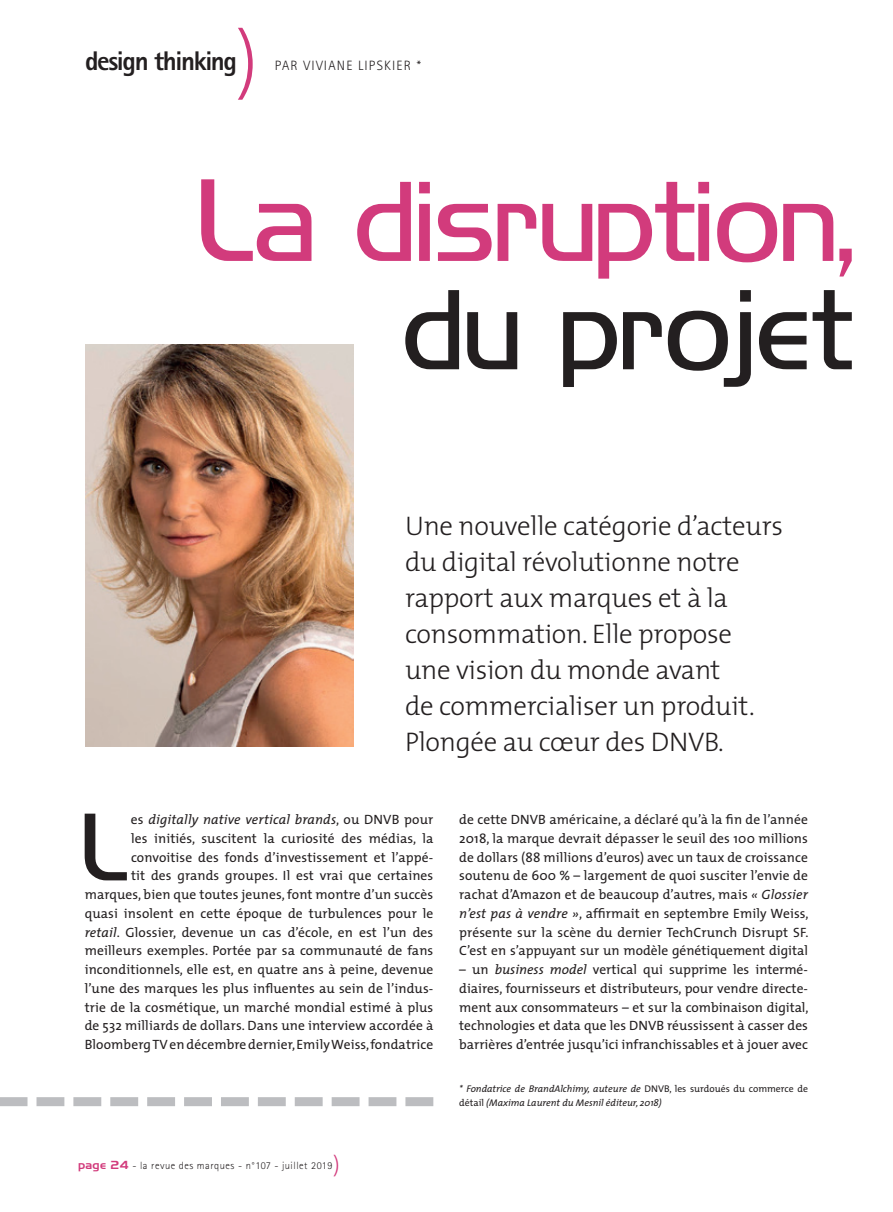
<style>
.page{position:relative;width:893px;height:1212px;background:#fff}
.page>*{position:absolute;margin:0;border:0;box-sizing:border-box;transform-origin:0 0}
.t1{font:105px "Hancock Park Light Laser";color:#231f20}
.t2{font:104.85px "Hancock Park Light Laser";color:#d23b7c}
.t3{font:85.8px "Hancock Park Light Laser";color:#231f20}
.t4{font:300 75px "The Mix";color:#d23b7c}
.t5{font:300 27px/36px "The Mix";letter-spacing:-.01em;color:#231f20}
.t6{font:800 27px "Rotis Sans Serif";letter-spacing:-.05em;color:#231f20}
.t7{font:13.5px/18.8px "The Mix";letter-spacing:.01em;color:#231f20;text-align:justify}
.t8{font:300 13.5px "Rotis Sans Serif";letter-spacing:.09em;color:#231f20}
.t9{font:300 10.5px "Rotis Sans Serif";letter-spacing:.05em;color:#231f20}
.t10{font:italic 9.75px/13.5px "The Mix";color:#231f20}
.s1{font-style:italic}
.s2{font-family:"Hancock Park Laser";font-weight:400;color:#d23b7c}
.s3{font-family:"The Mix";font-size:22.5px;color:#d23b7c}
.s4{font-style:normal}
</style>
<div class="page">
<svg style="left:0;top:1097px;width:433px;height:9px"></svg>
<img style="left:85px;top:344px;width:268px;height:403px">
<h3 class="t4" style="left:236px;top:-2px;width:24px">)</h3>
<h3 class="t6" style="left:85px;top:44px;width:154px">design thinking</h3>
<p class="t8" style="left:275px;top:58px;width:148px">PAR VIVIANE LIPSKIER *</p>
<h2 class="t2" style="left:201px;top:172px;width:656px">La disruption,</h2>
<h1 class="t1" style="left:405px;top:281px;width:452px">du projet</h1>
<h3 class="t5" style="left:405px;top:507px;width:380px">Une nouvelle catégorie d’acteurs du digital révolutionne notre rapport aux marques et à la consommation. Elle propose une vision du monde avant<br>de commercialiser un produit.<br>Plongée au cœur des DNVB.</h3>
<h3 class="t3" style="left:85px;top:808px;width:47px">L</h3>
<p class="t7" style="left:85px;top:810px;width:350px;text-align:right">es <span class="s1">digitally native vertical brands</span>, ou DNVB pour<br>les initiés, suscitent la curiosité des médias, la convoitise des fonds d’investissement et l’appé-<br>tit des grands groupes. Il est vrai que certaines marques, bien que toutes jeunes, font montre d’un succès quasi insolent en cette époque de turbulences pour le <span class="s1">retail</span>. Glossier, devenue un cas d’école, en est l’un des meilleurs exemples. Portée par sa communauté de fans inconditionnels, elle est, en quatre ans à peine, devenue l’une des marques les plus influentes au sein de l’indus&shy;trie de la cosmétique, un marché mondial estimé à plus de 532 milliards de dollars. Dans une interview accordée à Bloomberg TV en décembre dernier, Emily Weiss, fondatrice</p>
<p class="t9" style="left:79px;top:1159px;width:263px"><span class="s2">page 24</span> - la revue des marques - n°107 - juillet 2019<span class="s3">)</span></p>
<p class="t7" style="left:459px;top:810px;width:351px">de cette DNVB américaine, a déclaré qu’à la fin de l’année 2018, la marque devrait dépasser le seuil des 100 millions de dollars (88 millions d’euros) avec un taux de croissance soutenu de 600 % – largement de quoi susciter l’envie de rachat d’Amazon et de beaucoup d’autres, mais <span class="s1">« Glossier n’est pas à vendre »</span>, affirmait en septembre Emily Weiss, présente sur la scène du dernier TechCrunch Disrupt SF.<br>C’est en s’appuyant sur un modèle génétiquement digital</p>
<p class="t7" style="left:459px;top:960px;width:351px">– un <span class="s1">business model</span> vertical qui supprime les intermé&shy;diaires, fournisseurs et distributeurs, pour vendre directe&shy;ment aux consommateurs – et sur la combinaison digital, technologies et data que les DNVB réussissent à casser des barrières d’entrée jusqu’ici infranchissables et à jouer avec</p>
<p class="t10" style="left:459px;top:1082px;width:350px">* Fondatrice de BrandAlchimy, auteure de <span class="s4">DNVB, les surdoués du commerce de détail</span> (Maxima Laurent du Mesnil éditeur, 2018)</p>
</div>
